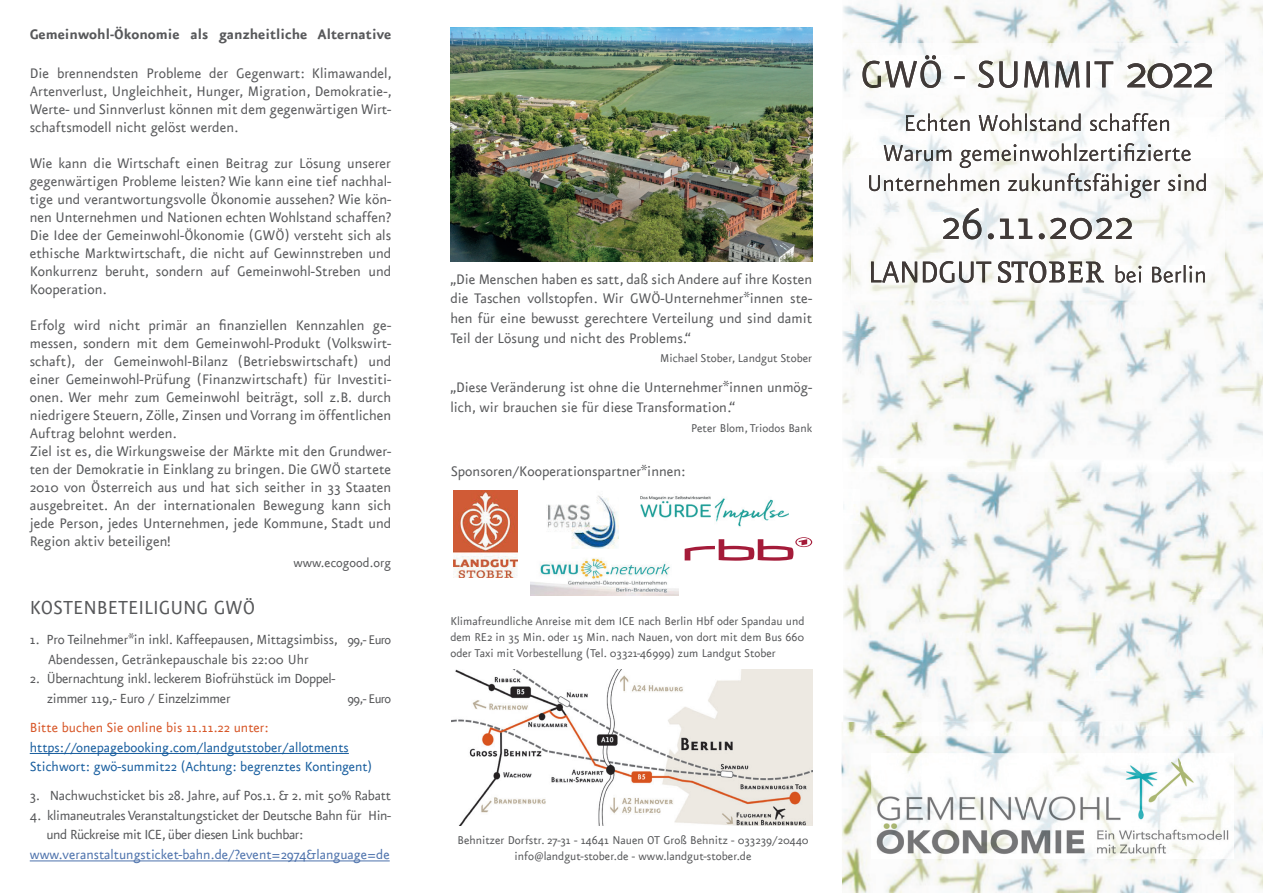
<style>
.page{position:relative;width:1263px;height:893px;background:#fff}
.page>*{position:absolute;margin:0;border:0;box-sizing:border-box;transform-origin:0 0}
.t1{font:22.5px "Eureka Sans";color:#57585a}
.t2{font:16.5px/18px "Eureka Sans";color:#57585a;text-align:justify}
.t3{font:700 16.5px "Eureka Sans";color:#57585a}
.t4{font:15.75px/19.5px "Eureka Sans";letter-spacing:-.02em;color:#57585a}
.t5{font:15.75px/19.5px "Eureka Sans";color:#175d9e}
.t6{font:15.75px "Eureka Sans";color:#4d72ac}
.t7{font:15.75px "Eureka Sans";color:#d75627}
.t8{font:15px "Eureka Sans";color:#57585a}
.t9{font:13.5px/16.2px "Eureka Sans";color:#57585a;text-align:center}
</style>
<div class="page">
<img style="left:841px;top:722px;width:422px;height:171px">
<img style="left:454px;top:490px;width:64px;height:87px">
<img style="left:530px;top:558px;width:149px;height:37px">
<img style="left:547px;top:495px;width:72px;height:54px">
<svg style="left:685px;top:537px;width:127px;height:24px"></svg>
<img style="left:640px;top:496px;width:149px;height:31px">
<img style="left:842px;top:0;width:421px;height:117px">
<img style="left:843px;top:461px;width:420px;height:275px">
<img style="left:843px;top:489px;width:16px;height:35px">
<img style="left:1191px;top:589px;width:28px;height:9px">
<img style="left:1089px;top:663px;width:21px;height:17px">
<img style="left:842px;top:158px;width:38px;height:314px">
<img style="left:1188px;top:158px;width:75px;height:293px">
<img style="left:879px;top:300px;width:309px;height:161px">
<img style="left:842px;top:117px;width:416px;height:41px">
<img style="left:850px;top:43px;width:375px;height:76px">
<img style="left:851px;top:117px;width:374px;height:183px">
<img style="left:862px;top:55px;width:103px;height:33px">
<img style="left:978px;top:61px;width:16px;height:27px">
<img style="left:999px;top:61px;width:115px;height:27px">
<img style="left:1127px;top:63px;width:85px;height:25px">
<img style="left:906px;top:113px;width:265px;height:5px">
<img style="left:906px;top:118px;width:265px;height:13px">
<img style="left:884px;top:158px;width:307px;height:10px">
<img style="left:884px;top:143px;width:307px;height:15px">
<img style="left:869px;top:173px;width:337px;height:25px">
<img style="left:943px;top:208px;width:38px;height:31px">
<img style="left:988px;top:218px;width:144px;height:22px">
<img style="left:871px;top:261px;width:120px;height:22px">
<img style="left:998px;top:261px;width:106px;height:22px">
<img style="left:1116px;top:265px;width:25px;height:18px">
<img style="left:1143px;top:265px;width:62px;height:18px">
<img style="left:872px;top:754px;width:361px;height:104px">
<img style="left:451px;top:28px;width:361px;height:233px">
<img style="left:451px;top:669px;width:362px;height:156px">
<hr style="left:30px;top:861px;width:360px;height:1px;background:#4d72ac">
<hr style="left:30px;top:753px;width:319px;height:1px;background:#175d9e">
<p class="t3" style="left:30px;top:25px;width:363px">Gemeinwohl-Ökonomie als ganzheitliche Alternative</p>
<p class="t2" style="left:30px;top:65px;width:364px">Die brennendsten Probleme der Gegenwart: Klimawandel, Artenverlust, Ungleichheit, Hunger, Migration, Demokratie-, Werte- und Sinnverlust können mit dem gegenwärtigen Wirt&shy;schaftsmodell nicht gelöst werden.</p>
<p class="t2" style="left:30px;top:155px;width:363px">Wie kann die Wirtschaft einen Beitrag zur Lösung unserer gegenwärtigen Probleme leisten? Wie kann eine tief nachhal&shy;tige und verantwortungsvolle Ökonomie aussehen? Wie kön&shy;nen Unternehmen und Nationen echten Wohlstand schaffen?<br>Die Idee der Gemeinwohl-Ökonomie (GWÖ) versteht sich als ethische Marktwirtschaft, die nicht auf Gewinnstreben und Konkurrenz beruht, sondern auf Gemeinwohl-Streben und Kooperation.</p>
<p class="t2" style="left:30px;top:317px;width:363px;text-align:left">Erfolg wird nicht primär an finanziellen Kennzahlen ge&shy;messen, sondern mit dem Gemeinwohl-Produkt (Volkswirt&shy;schaft), der Gemeinwohl-Bilanz (Betriebswirtschaft) und einer Gemeinwohl-Prüfung (Finanzwirtschaft) für Investiti&shy;onen. Wer mehr zum Gemeinwohl beiträgt, soll z.B. durch niedrigere Steuern, Zölle, Zinsen und Vorrang im öffentlichen Auftrag belohnt werden.<br>Ziel ist es, die Wirkungsweise der Märkte mit den Grundwer&shy;ten der Demokratie in Einklang zu bringen. Die GWÖ startete 2010 von Österreich aus und hat sich seither in 33 Staaten ausgebreitet. An der internationalen Bewegung kann sich jede Person, jedes Unternehmen, jede Kommune, Stadt und Region aktiv beteiligen!</p>
<p class="t8" style="left:293px;top:555px;width:99px">www.ecogood.org</p>
<h1 class="t1" style="left:30px;top:596px;width:227px">KOSTENBETEILIGUNG GWÖ</h1>
<p class="t4" style="left:48px;top:630px;width:292px;text-indent:-18px">1. Pro Teilnehmer*in inkl. Kaffeepausen, Mittagsimbiss,<br>Abendessen, Getränkepauschale bis 22:00 Uhr</p>
<p class="t4" style="left:47px;top:669px;width:290px;text-indent:-17px">2. Übernachtung inkl. leckerem Biofrühstück im Doppel&shy;zimmer 119,- Euro / Einzelzimmer</p>
<p class="t8" style="left:348px;top:632px;width:45px">99,- Euro</p>
<p class="t8" style="left:348px;top:691px;width:45px">99,- Euro</p>
<p class="t7" style="left:30px;top:720px;width:241px">Bitte buchen Sie online bis 11.11.22 unter:</p>
<p class="t5" style="left:30px;top:738px;width:344px">https://onepagebooking.com/landgutstober/allotments<br>Stichwort: gwö-summit22 (Achtung: begrenztes Kontingent)</p>
<p class="t4" style="left:30px;top:787px;width:363px">3. Nachwuchsticket bis 28. Jahre, auf Pos.1. &amp; 2. mit 50% Rabatt</p>
<p class="t4" style="left:46px;top:806px;width:346px;text-indent:-17px">4. klimaneutrales Veranstaltungsticket der Deutsche Bahn für Hin&shy;und Rückreise mit ICE, über diesen Link buchbar:</p>
<p class="t6" style="left:30px;top:847px;width:361px">www.veranstaltungsticket-bahn.de/?event=2974&amp;language=de</p>
<p class="t2" style="left:450px;top:269px;width:363px;line-height:19.8px">„Die Menschen haben es satt, daß sich Andere auf ihre Kosten die Taschen vollstopfen. Wir GWÖ-Unternehmer*innen ste&shy;hen für eine bewusst gerechtere Verteilung und sind damit Teil der Lösung und nicht des Problems.“</p>
<p class="t9" style="left:660px;top:351px;width:153px">Michael Stober, Landgut Stober</p>
<p class="t2" style="left:450px;top:378px;width:363px;line-height:19.8px">„Diese Veränderung ist ohne die Unternehmer*innen unmög&shy;lich, wir brauchen sie für diese Transformation.“</p>
<p class="t9" style="left:691px;top:420px;width:123px">Peter Blom, Triodos Bank</p>
<p class="t2" style="left:451px;top:462px;width:236px">Sponsoren/Kooperationspartner*innen:</p>
<p class="t9" style="left:450px;top:613px;width:356px;text-align:justify">Klimafreundliche Anreise mit dem ICE nach Berlin Hbf oder Spandau und dem RE2 in 35 Min. oder 15 Min. nach Nauen, von dort mit dem Bus 660 oder Taxi mit Vorbestellung (Tel. 03321-46999) zum Landgut Stober</p>
<p class="t9" style="left:457px;top:832px;width:353px">Behnitzer Dorfstr. 27-31 - 14641 Nauen OT Groß Behnitz - 033239/20440 info@landgut-stober.de - www.landgut-stober.de</p>
</div>
